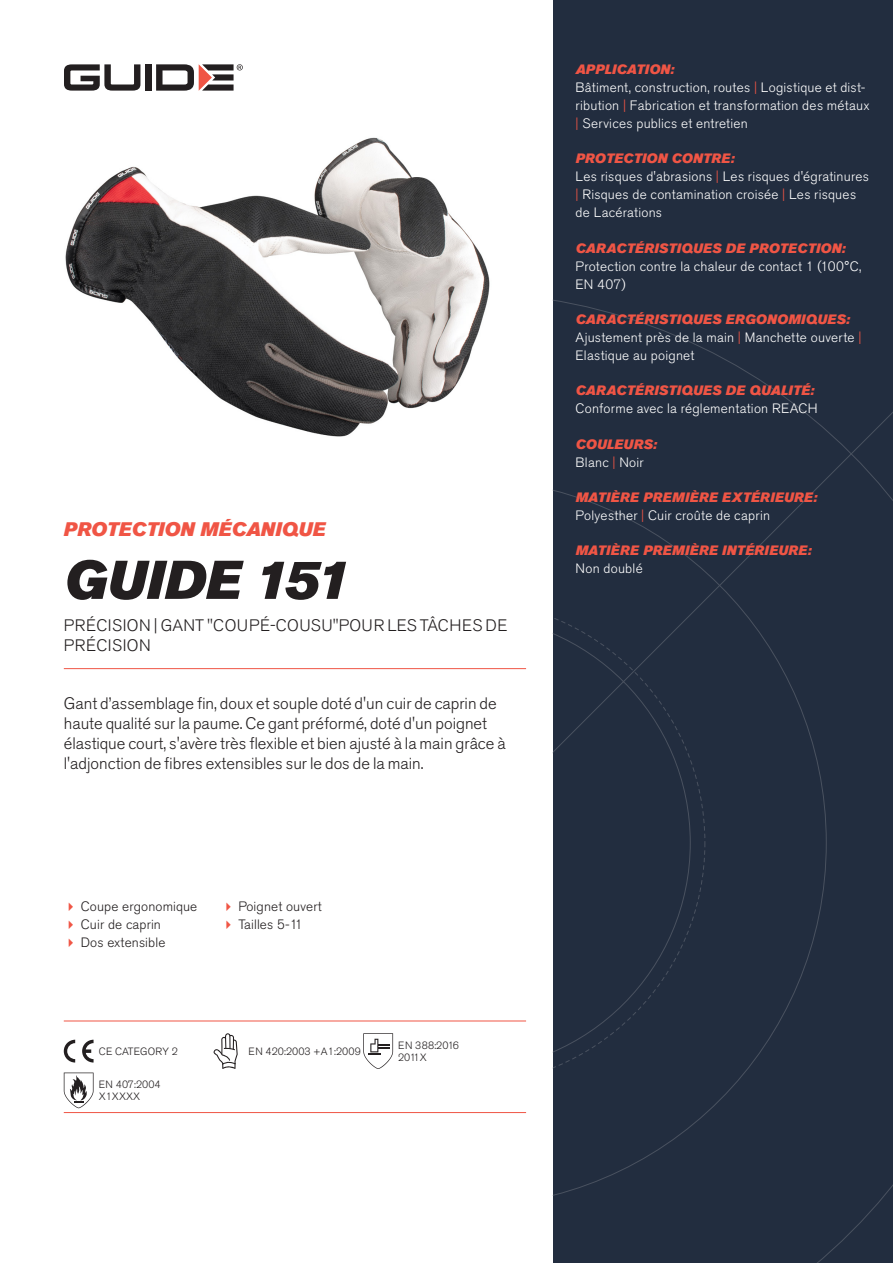
<style>
.page{position:relative;width:893px;height:1263px;background:#fff}
.page>*{position:absolute;margin:0;border:0;box-sizing:border-box;transform-origin:0 0}
.Rubrik{font:italic 54px "Akzidenz Grotesk Pro Super";color:#231f20}
.Överrubrik{font:italic 19.5px "Akzidenz Grotesk Pro Super";color:#f05545}
.Ingress{font:300 16.5px/19.8px "Akzidenz Grotesk Pro";color:#231f20}
.Product_-_AltSegment{font:300 16.5px/19.8px "Akzidenz Grotesk Pro";letter-spacing:.03em;color:#231f20}
.Produkt_-_Brödtext{font:300 13.5px/18px "Akzidenz Grotesk Pro";letter-spacing:.02em;color:#fff}
.Produkt_-_Namn{font:italic 13.5px "Akzidenz Grotesk Pro Super";letter-spacing:.015em;color:#f05545}
.t1{font:300 13.5px "Akzidenz Grotesk Pro";letter-spacing:.01em;color:#231f20}
.t2{font:300 10.5px "Akzidenz Grotesk Pro";color:#231f20}
.s1{color:#f05545}
</style>
<div class="page">
<div style="left:145px;top:64px;width:7px;height:27px;background:#231f20"></div>
<svg style="left:156px;top:64px;width:87px;height:27px"></svg>
<svg style="left:64px;top:64px;width:76px;height:27px"></svg>
<div style="left:553px;top:0;width:340px;height:1263px;background:#222d3f"></div>
<svg style="left:553px;top:300px;width:340px;height:963px"></svg>
<hr style="left:64px;top:1021px;width:462px;height:1px;background:#f05545">
<hr style="left:64px;top:1112px;width:462px;height:1px;background:#f05545">
<svg style="left:64px;top:1040px;width:11px;height:22px"></svg>
<svg style="left:82px;top:1040px;width:12px;height:22px"></svg>
<svg style="left:214px;top:1033px;width:24px;height:36px"></svg>
<svg style="left:363px;top:1033px;width:30px;height:36px"></svg>
<svg style="left:64px;top:1072px;width:30px;height:36px"></svg>
<img style="left:65px;top:137px;width:425px;height:300px">
<hr style="left:64px;top:668px;width:462px;height:1px;background:#f05545">
<p class="Överrubrik" style="left:64px;top:517px;width:264px">PROTECTION MÉCANIQUE</p>
<p class="Rubrik" style="left:64px;top:545px;width:287px">GUIDE 151</p>
<p class="Product_-_AltSegment" style="left:64px;top:616px;width:445px">PRÉCISION | GANT "COUPÉ-COUSU"POUR LES TÂCHES DE<br>PRÉCISION</p>
<p class="Ingress" style="left:64px;top:694px;width:443px">Gant d’assemblage fin, doux et souple doté d'un cuir de caprin de haute qualité sur la paume. Ce gant préformé, doté d'un poignet élastique court, s'avère très flexible et bien ajusté à la main grâce à l'adjonction de fibres extensibles sur le dos de la main.</p>
<p class="t1" style="left:81px;top:898px;width:118px">Coupe ergonomique</p>
<p class="t1" style="left:81px;top:916px;width:82px">Cuir de caprin</p>
<p class="t1" style="left:81px;top:934px;width:86px">Dos extensible</p>
<p class="t1" style="left:238px;top:898px;width:85px">Poignet ouvert</p>
<p class="t1" style="left:238px;top:916px;width:66px">Tailles 5-11</p>
<p class="t2" style="left:99px;top:1044px;width:81px">CE CATEGORY 2</p>
<p class="t2" style="left:248px;top:1044px;width:114px">EN 420:2003 +A1:2009</p>
<p class="t2" style="left:99px;top:1078px;width:63px">EN 407:2004</p>
<p class="t2" style="left:99px;top:1090px;width:43px">X1XXXX</p>
<p class="t2" style="left:398px;top:1038px;width:62px">EN 388:2016</p>
<p class="t2" style="left:398px;top:1050px;width:30px">2011X</p>
<p class="Produkt_-_Namn" style="left:576px;top:60px;width:100px">APPLICATION:</p>
<p class="Produkt_-_Brödtext" style="left:576px;top:78px;width:295px">Bâtiment, construction, routes <span class="s1">|</span> Logistique et dist&shy;ribution <span class="s1">|</span> Fabrication et transformation des métaux <span class="s1">|</span> Services publics et entretien</p>
<p class="Produkt_-_Namn" style="left:576px;top:150px;width:160px">PROTECTION CONTRE:</p>
<p class="Produkt_-_Brödtext" style="left:576px;top:168px;width:295px">Les risques d'abrasions <span class="s1">|</span> Les risques d'égratinures <span class="s1">|</span> Risques de contamination croisée <span class="s1">|</span> Les risques de Lacérations</p>
<p class="Produkt_-_Namn" style="left:576px;top:239px;width:271px">CARACTÉRISTIQUES DE PROTECTION:</p>
<p class="Produkt_-_Brödtext" style="left:576px;top:257px;width:287px">Protection contre la chaleur de contact 1 (100°C,<br>EN 407)</p>
<p class="Produkt_-_Namn" style="left:576px;top:310px;width:276px">CARACTÉRISTIQUES ERGONOMIQUES:</p>
<p class="Produkt_-_Brödtext" style="left:576px;top:328px;width:287px">Ajustement près de la main <span class="s1">|</span> Manchette ouverte <span class="s1">|<br></span>Elastique au poignet</p>
<p class="Produkt_-_Namn" style="left:576px;top:382px;width:240px">CARACTÉRISTIQUES DE QUALITÉ:</p>
<p class="Produkt_-_Brödtext" style="left:576px;top:400px;width:244px">Conforme avec la réglementation REACH</p>
<p class="Produkt_-_Namn" style="left:576px;top:435px;width:83px">COULEURS:</p>
<p class="Produkt_-_Brödtext" style="left:576px;top:453px;width:70px">Blanc <span class="s1">|</span> Noir</p>
<p class="Produkt_-_Namn" style="left:576px;top:488px;width:243px">MATIÈRE PREMIÈRE EXTÉRIEURE:</p>
<p class="Produkt_-_Brödtext" style="left:576px;top:506px;width:196px">Polyesther <span class="s1">|</span> Cuir croûte de caprin</p>
<p class="Produkt_-_Namn" style="left:576px;top:542px;width:237px">MATIÈRE PREMIÈRE INTÉRIEURE:</p>
<p class="Produkt_-_Brödtext" style="left:576px;top:560px;width:69px">Non doublé</p>
</div>
